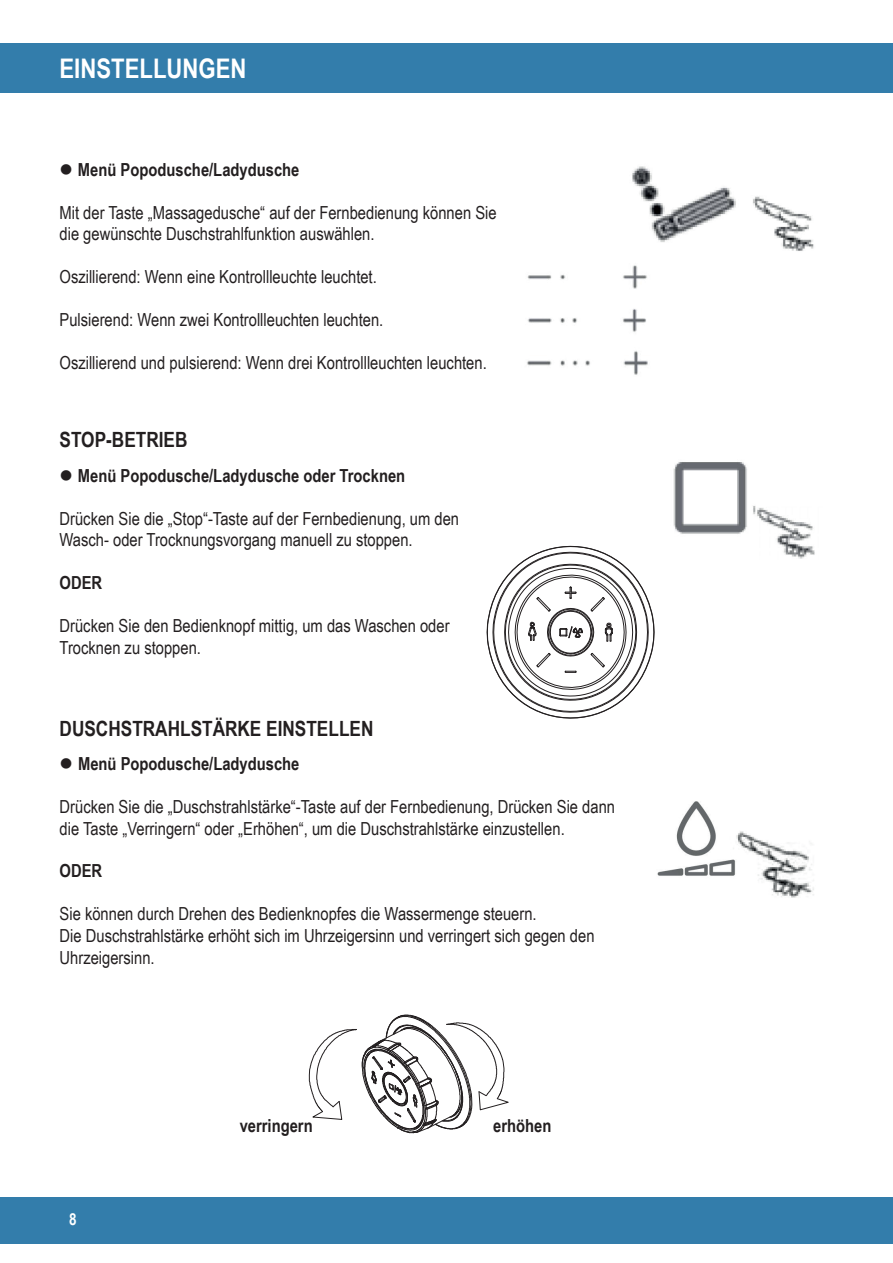
<style>
.page{position:relative;width:893px;height:1263px;background:#fff}
.page>*{position:absolute;margin:0;border:0;box-sizing:border-box;transform-origin:0 0}
.t1{font:700 27px "Arial Narrow";color:#fff}
.t2{font:700 21px "Arial Narrow";color:#231f20}
.t3{font:18px/21.6px "Arial Narrow";color:#231f20}
.t4{font:700 18px "Arial Narrow";color:#231f20}
.t5{font:700 16.5px "Arial Narrow";color:#fff}
</style>
<div class="page">
<div style="left:0;top:43px;width:893px;height:50px;background:#337dab"></div>
<div style="left:0;top:1197px;width:893px;height:47px;background:#337dab"></div>
<img style="left:632px;top:166px;width:182px;height:85px">
<img style="left:657px;top:801px;width:157px;height:97px">
<img style="left:527px;top:265px;width:121px;height:110px">
<img style="left:673px;top:462px;width:142px;height:97px">
<svg style="left:487px;top:545px;width:167px;height:174px"></svg>
<svg style="left:309px;top:1015px;width:200px;height:118px"></svg>
<h1 class="t1" style="left:60px;top:48px;width:188px">EINSTELLUNGEN</h1>
<p class="t4" style="left:60px;top:156px;width:241px">● Menü Popodusche/Ladydusche</p>
<p class="t3" style="left:60px;top:201px;width:439px">Mit der Taste „Massagedusche“ auf der Fernbedienung können Sie die gewünschte Duschstrahlfunktion auswählen.</p>
<p class="t3" style="left:60px;top:265px;width:319px">Oszillierend: Wenn eine Kontrollleuchte leuchtet.</p>
<p class="t3" style="left:60px;top:308px;width:325px">Pulsierend: Wenn zwei Kontrollleuchten leuchten.</p>
<p class="t3" style="left:60px;top:351px;width:429px">Oszillierend und pulsierend: Wenn drei Kontrollleuchten leuchten.</p>
<p class="t2" style="left:60px;top:424px;width:129px">STOP-BETRIEB</p>
<p class="t4" style="left:60px;top:462px;width:347px">● Menü Popodusche/Ladydusche oder Trocknen</p>
<p class="t3" style="left:60px;top:507px;width:401px">Drücken Sie die „Stop“-Taste auf der Fernbedienung, um den<br>Wasch- oder Trocknungsvorgang manuell zu stoppen.</p>
<p class="t4" style="left:60px;top:569px;width:44px">ODER</p>
<p class="t3" style="left:60px;top:614px;width:392px">Drücken Sie den Bedienknopf mittig, um das Waschen oder<br>Trocknen zu stoppen.</p>
<p class="t2" style="left:60px;top:712px;width:315px">DUSCHSTRAHLSTÄRKE EINSTELLEN</p>
<p class="t4" style="left:60px;top:750px;width:241px">● Menü Popodusche/Ladydusche</p>
<p class="t3" style="left:60px;top:795px;width:557px">Drücken Sie die „Duschstrahlstärke“-Taste auf der Fernbedienung, Drücken Sie dann die Taste „Verringern“ oder „Erhöhen“, um die Duschstrahlstärke einzustellen.</p>
<p class="t4" style="left:60px;top:857px;width:44px">ODER</p>
<p class="t3" style="left:60px;top:902px;width:536px">Sie können durch Drehen des Bedienknopfes die Wassermenge steuern.<br>Die Duschstrahlstärke erhöht sich im Uhrzeigersinn und verringert sich gegen den<br>Uhrzeigersinn.</p>
<p class="t5" style="left:69px;top:1207px;width:9px">8</p>
<p class="t4" style="left:240px;top:1112px;width:75px">verringern</p>
<p class="t4" style="left:493px;top:1112px;width:60px">erhöhen</p>
</div>
